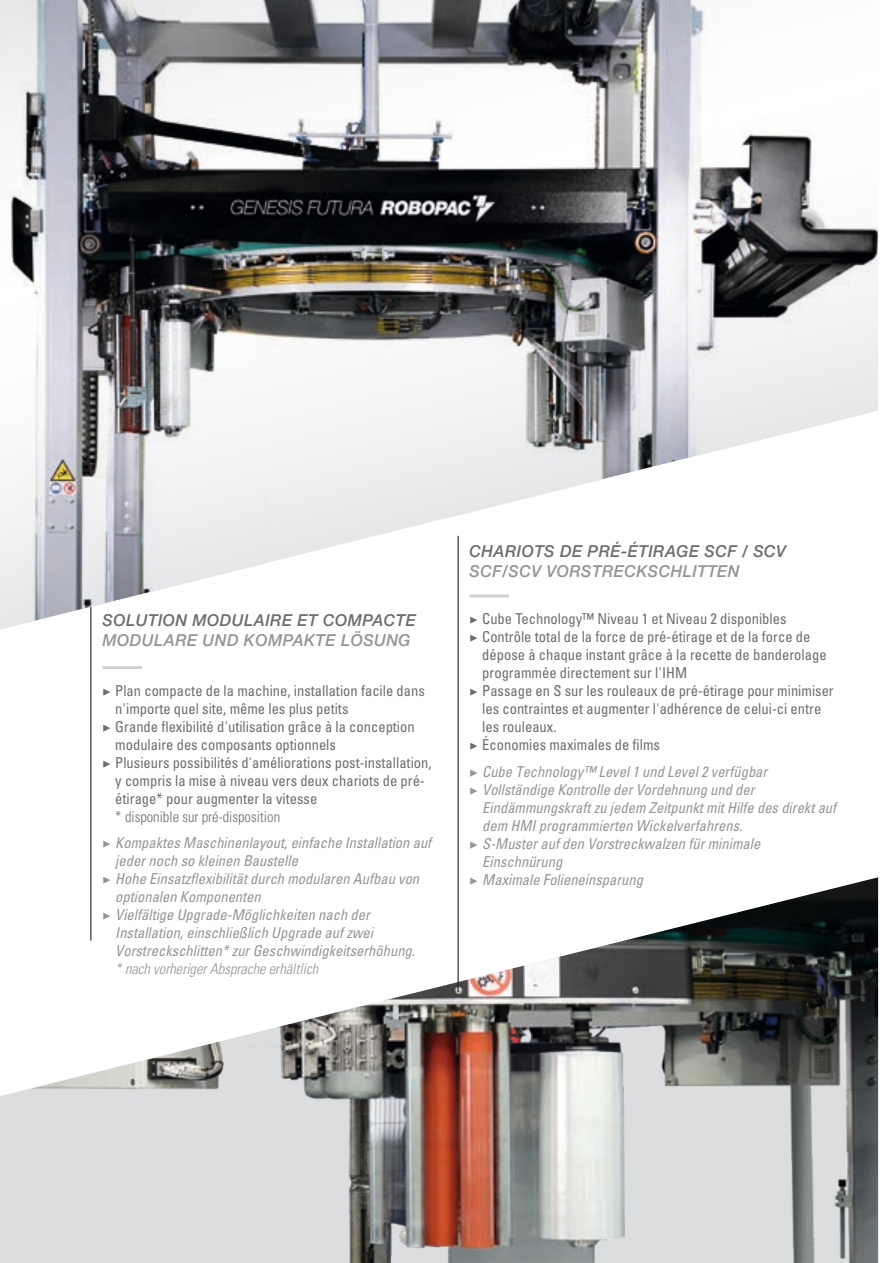
<style>
.page{position:relative;width:893px;height:1263px;background:#fff}
.page>*{position:absolute;margin:0;border:0;box-sizing:border-box;transform-origin:0 0}
.Normale{font:italic 500 16.5px "Helvetica Neue LT Std";letter-spacing:.03em;color:#6c6d70}
.Normale-2{font:italic 500 16.5px "Helvetica Neue LT Std";letter-spacing:.03em;color:#939598}
.Normale-3{font:condensed 15px/18px "Univers";color:#6c6d70}
.Normale-4{font:italic condensed 15px/18px "Univers";color:#939598}
.Normale-5{font:italic 300 condensed 15px "Univers";color:#939598}
.Normale-6{font:300 condensed 15px "Univers";color:#6c6d70}
.s1{font-family:"LFT Etica";font-weight:300;font-stretch:normal}
.s2{font-family:"LFT Etica";font-weight:300;font-style:normal;font-stretch:normal}
</style>
<div class="page">
<img style="left:0;top:877px;width:878px;height:386px">
<hr style="left:90px;top:606px;width:1px;height:335px;background:#231f20">
<hr style="left:458px;top:536px;width:1px;height:456px;background:#231f20">
<svg style="left:0;top:0;width:878px;height:639px"></svg>
<hr style="left:103px;top:666px;width:39px;height:3px;background:#d1d2d4">
<hr style="left:469px;top:594px;width:40px;height:3px;background:#d1d2d4">
<p class="Normale" style="left:103px;top:610px;width:315px">SOLUTION MODULAIRE ET COMPACTE</p>
<p class="Normale-2" style="left:103px;top:630px;width:310px">MODULARE UND KOMPAKTE LÖSUNG</p>
<p class="Normale-3" style="left:115px;top:681px;width:311px;text-indent:-13px"><span class="s1">b</span> Plan compacte de la machine, installation facile dans n'importe quel site, même les plus petits</p>
<p class="Normale-3" style="left:115px;top:717px;width:301px;text-indent:-13px"><span class="s1">b</span> Grande flexibilité d'utilisation grâce à la conception modulaire des composants optionnels</p>
<p class="Normale-3" style="left:115px;top:753px;width:318px;text-indent:-13px"><span class="s1">b</span> Plusieurs possibilités d'améliorations post-installation, y compris la mise à niveau vers deux chariots de pré&shy;étirage* pour augmenter la vitesse</p>
<p class="Normale-6" style="left:115px;top:807px;width:166px">* disponible sur pré-disposition</p>
<p class="Normale-4" style="left:115px;top:833px;width:318px;text-indent:-13px"><span class="s2">b</span> Kompaktes Maschinenlayout, einfache Installation auf jeder noch so kleinen Baustelle</p>
<p class="Normale-4" style="left:115px;top:869px;width:305px;text-indent:-13px"><span class="s2">b</span> Hohe Einsatzflexibilität durch modularen Aufbau von optionalen Komponenten</p>
<p class="Normale-4" style="left:115px;top:905px;width:301px;text-indent:-13px"><span class="s2">b</span> Vielfältige Upgrade-Möglichkeiten nach der<br>Installation, einschließlich Upgrade auf zwei<br>Vorstreckschlitten* zur Geschwindigkeitserhöhung.</p>
<p class="Normale-5" style="left:115px;top:960px;width:204px">* nach vorheriger Absprache erhältlich</p>
<p class="Normale" style="left:469px;top:541px;width:318px">CHARIOTS DE PRÉ-ÉTIRAGE SCF / SCV</p>
<p class="Normale-2" style="left:469px;top:561px;width:271px">SCF/SCV VORSTRECKSCHLITTEN</p>
<p class="Normale-3" style="left:469px;top:610px;width:318px"><span class="s1">b</span> Cube Technology™ Niveau 1 et Niveau 2 disponibles</p>
<p class="Normale-3" style="left:482px;top:628px;width:346px;text-indent:-13px"><span class="s1">b</span> Contrôle total de la force de pré-étirage et de la force de dépose à chaque instant grâce à la recette de banderolage programmée directement sur l'IHM</p>
<p class="Normale-3" style="left:482px;top:682px;width:353px;text-indent:-13px"><span class="s1">b</span> Passage en S sur les rouleaux de pré-étirage pour minimiser les contraintes et augmenter l'adhérence de celui-ci entre les rouleaux.</p>
<p class="Normale-3" style="left:469px;top:736px;width:192px"><span class="s1">b</span> Économies maximales de films</p>
<p class="Normale-4" style="left:469px;top:762px;width:299px"><span class="s2">b</span> Cube Technology™ Level 1 und Level 2 verfügbar</p>
<p class="Normale-4" style="left:482px;top:780px;width:355px;text-indent:-13px"><span class="s2">b</span> Vollständige Kontrolle der Vordehnung und der<br>Eindämmungskraft zu jedem Zeitpunkt mit Hilfe des direkt auf dem HMI programmierten Wickelverfahrens.</p>
<p class="Normale-4" style="left:482px;top:834px;width:280px;text-indent:-13px"><span class="s2">b</span> S-Muster auf den Vorstreckwalzen für minimale<br>Einschnürung</p>
<p class="Normale-4" style="left:469px;top:870px;width:175px"><span class="s2">b</span> Maximale Folieneinsparung</p>
</div>
